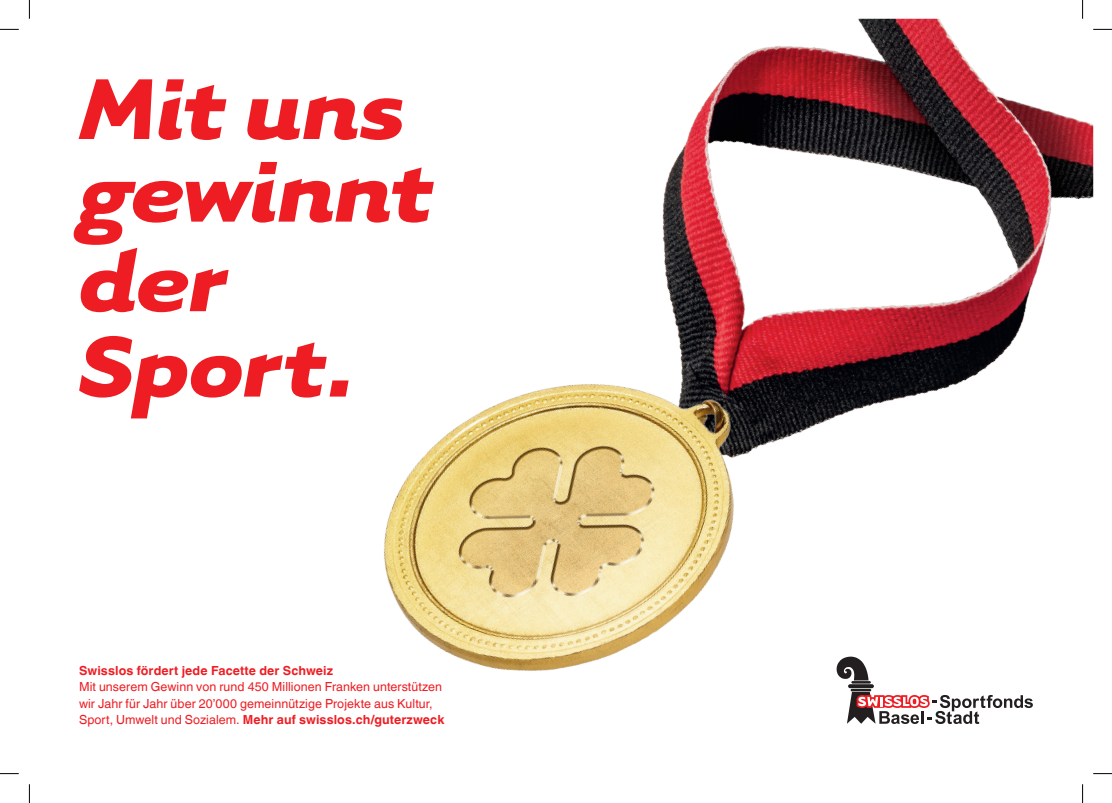
<style>
.page{position:relative;width:1112px;height:803px;background:#fff}
.page>*{position:absolute;margin:0;border:0;box-sizing:border-box;transform-origin:0 0}
.t1{font:italic 700 99.38px/85.9px "Tarzana Wide OT";letter-spacing:-.025em;color:#ee1d23}
.t2{font:12.5px/16.2px "Helvetica World";letter-spacing:.005em;color:#ee1d23}
.t3{font:700 12.5px "Helvetica World";letter-spacing:.01em;color:#ee1d23}
.s1{font-weight:700}
</style>
<div class="page">
<img style="left:662px;top:19px;width:430px;height:705px">
<img style="left:384px;top:283px;width:415px;height:441px">
<svg style="left:0;top:29px;width:19px;height:1px"></svg>
<svg style="left:1093px;top:29px;width:18px;height:1px"></svg>
<svg style="left:0;top:773px;width:19px;height:1px"></svg>
<svg style="left:1093px;top:773px;width:18px;height:1px"></svg>
<svg style="left:29px;top:0;width:1px;height:19px"></svg>
<svg style="left:29px;top:784px;width:1px;height:19px"></svg>
<svg style="left:1082px;top:0;width:1px;height:19px"></svg>
<svg style="left:1082px;top:784px;width:1px;height:19px"></svg>
<h1 class="t1" style="left:79px;top:60px;width:358px">Mit uns gewinnt der<br>Sport.</h1>
<p class="t3" style="left:79px;top:663px;width:255px">Swisslos fördert jede Facette der Schweiz</p>
<p class="t2" style="left:79px;top:679px;width:367px">Mit unserem Gewinn von rund 450 Millionen Franken unterstützen wir Jahr für Jahr über 20’000 gemeinnützige Projekte aus Kultur,<br>Sport, Umwelt und Sozialem. <span class="s1">Mehr auf swisslos.ch/guterzweck</span></p>
</div>
